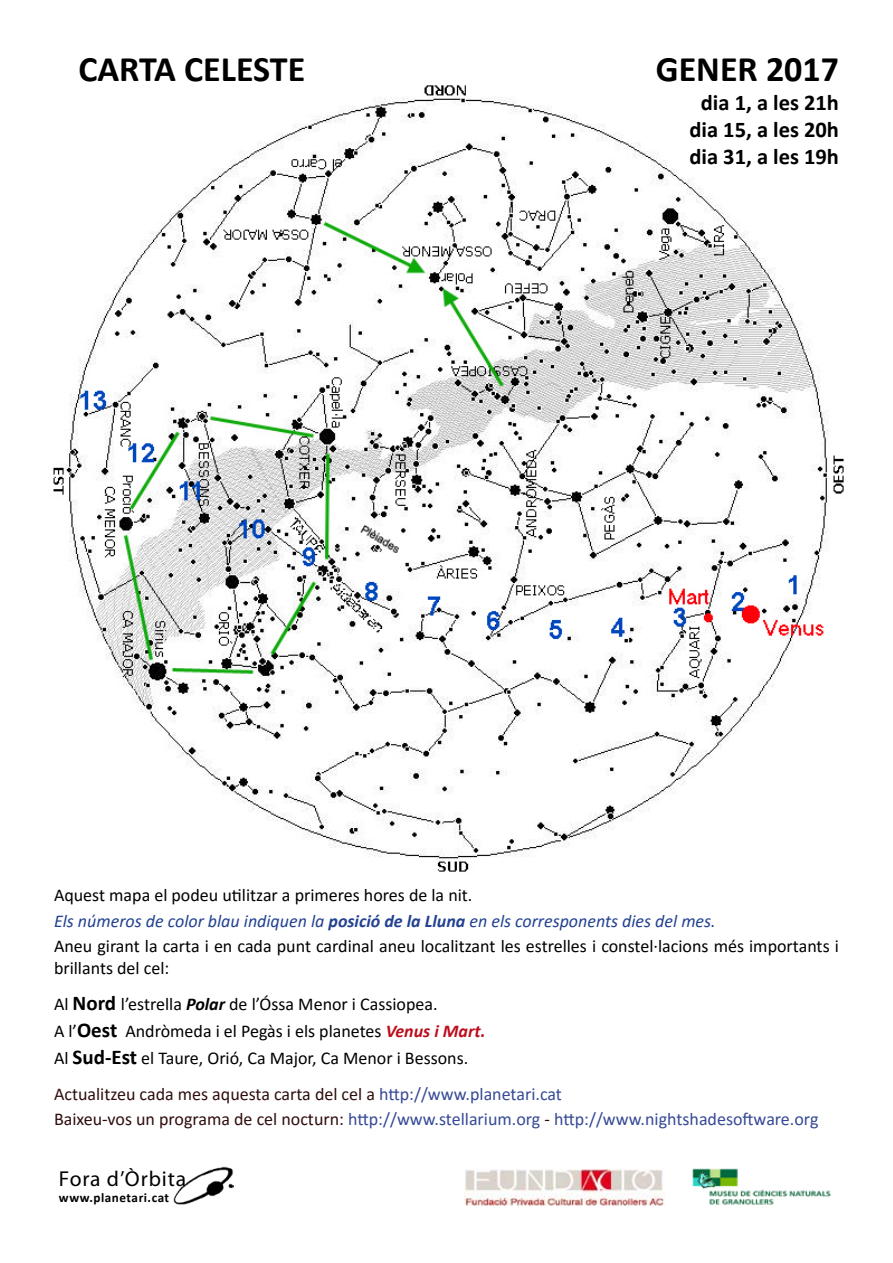
<style>
.page{position:relative;width:893px;height:1263px;background:#fff}
.page>*{position:absolute;margin:0;border:0;box-sizing:border-box;transform-origin:0 0}
.t1{font:700 36px "Calibri";color:#000}
.t2{font:700 22.5px/27px "Calibri";color:#000;text-align:center}
.t3{font:21.6px "Myriad Pro";letter-spacing:.04em;color:#000}
.t4{font:18px/25.5px "Calibri";color:#000}
.t5{font:18px/25.5px "Calibri";color:#364996}
.t6{font:700 13.2px "Calibri";letter-spacing:.04em;color:#000}
.s1{font-style:italic;color:#224191}
.s2{font-weight:700;font-style:italic;color:#224191}
.s3{font-weight:700;font-size:21px}
.s4{font-weight:700;font-style:italic}
.s5{font-weight:700;font-style:italic;color:#bc0d1d}
.s6{color:#300d0d}
</style>
<div class="page">
<img style="left:173px;top:1166px;width:60px;height:39px">
<img style="left:464px;top:1169px;width:200px;height:37px">
<img style="left:692px;top:1168px;width:139px;height:37px">
<img style="left:53px;top:85px;width:791px;height:787px">
<h1 class="t1" style="left:78px;top:44px;width:228px">CARTA CELESTE</h1>
<h1 class="t1" style="left:656px;top:44px;width:185px">GENER 2017</h1>
<p class="t2" style="left:689px;top:88px;width:151px">dia 1, a les 21h dia 15, a les 20h dia 31, a les 19h</p>
<p class="t4" style="left:54px;top:882px;width:786px">Aquest mapa el podeu utilitzar a primeres hores de la nit.<br><span class="s1">Els números de color blau indiquen la</span> <span class="s2">posició de la Lluna</span> <span class="s1">en els corresponents dies del mes.<br></span>Aneu girant la carta i en cada punt cardinal aneu localitzant les estrelles i constel·lacions més importants i</p>
<p class="t4" style="left:54px;top:949px;width:385px;line-height:36px">brillants del cel:<br>Al <span class="s3">Nord</span> l’estrella <span class="s4">Polar</span> de l’Óssa Menor i Cassiopea.</p>
<p class="t4" style="left:54px;top:1017px;width:433px;line-height:27px">A l’<span class="s3">Oest</span> Andròmeda i el Pegàs i els planetes <span class="s5">Venus i Mart.<br></span>Al <span class="s3">Sud-Est</span> el Taure, Orió, Ca Major, Ca Menor i Bessons.</p>
<p class="t5" style="left:54px;top:1080px;width:766px"><span class="s6">Actualitzeu cada mes aquesta carta del cel a</span> http://www.planetari.cat<br><span class="s6">Baixeu-vos un programa de cel nocturn:</span> http://www.stellarium.org <span class="s6">-</span> http://www.nightshadesoftware.org</p>
<p class="t3" style="left:59px;top:1166px;width:129px">Fora d’Òrbita</p>
<p class="t6" style="left:59px;top:1188px;width:112px">www.planetari.cat</p>
</div>
